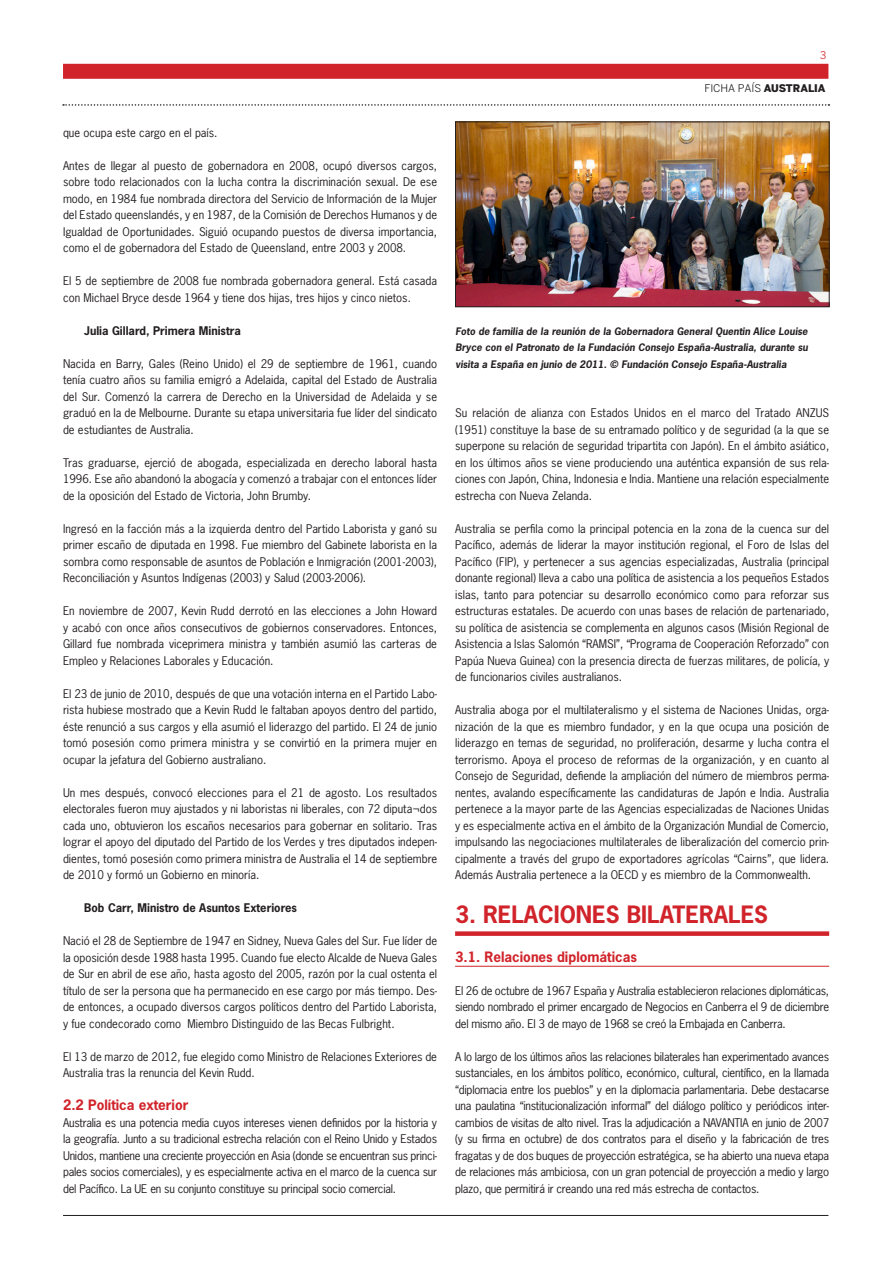
<style>
.page{position:relative;width:893px;height:1263px;background:#fff}
.page>*{position:absolute;margin:0;border:0;box-sizing:border-box;transform-origin:0 0}
.TITULO_1º_NIVEL{font:700 22.5px "News Gothic";color:#d1232a}
.TITULO_2º_NIVEL{font:700 13.5px "News Gothic";color:#d1232a}
.TEXTO_NORMAL{font:700 13.5px "News Gothic";color:#d1232a}
.TEXTO_NORMAL-2{font:11.25px/16.5px "News Gothic";color:#231f20;text-align:justify}
.TITULO_4º_NIVEL{font:700 11.25px "News Gothic";color:#231f20}
.t1{font:10.5px "Benton Sans";color:#231f20}
.t2{font:10.5px "Benton Sans";color:#d1232a}
.TEXTO_PIE_DE_FOTO{font:italic 700 9.75px/16.5px "News Gothic";color:#231f20;text-align:justify}
.s1{font-weight:900}
</style>
<div class="page">
<div style="left:63px;top:64px;width:765px;height:15px;background:#d1232a"></div>
<hr style="left:63px;top:1215px;width:765px;height:1px;background:#231f20">
<svg style="left:63px;top:104px;width:766px;height:2px"></svg>
<div style="left:455px;top:931px;width:374px;height:5px;background:#d1232a"></div>
<hr style="left:455px;top:966px;width:374px;height:1px;background:#d1232a">
<img style="left:457px;top:124px;width:370px;height:181px">
<div style="left:455px;top:122px;width:374px;height:185px;border:1px solid #231f20"></div>
<p class="TEXTO_NORMAL-2" style="left:63px;top:124px;width:156px">que ocupa este cargo en el país.</p>
<p class="TEXTO_NORMAL-2" style="left:63px;top:157px;width:376px">Antes de llegar al puesto de gobernadora en 2008, ocupó diversos cargos, sobre todo relacionados con la lucha contra la discriminación sexual. De ese modo, en 1984 fue nombrada directora del Servicio de Información de la Mujer del Estado queenslandés, y en 1987, de la Comisión de Derechos Humanos y de Igualdad de Oportunidades. Siguió ocupando puestos de diversa importancia, como el de gobernadora del Estado de Queensland, entre 2003 y 2008.</p>
<p class="TEXTO_NORMAL-2" style="left:63px;top:272px;width:375px">El 5 de septiembre de 2008 fue nombrada gobernadora general. Está casada con Michael Bryce desde 1964 y tiene dos hijas, tres hijos y cinco nietos.</p>
<p class="TITULO_4º_NIVEL" style="left:84px;top:323px;width:158px">Julia Gillard, Primera Ministra</p>
<p class="TEXTO_NORMAL-2" style="left:63px;top:355px;width:376px">Nacida en Barry, Gales (Reino Unido) el 29 de septiembre de 1961, cuando tenía cuatro años su familia emigró a Adelaida, capital del Estado de Australia del Sur. Comenzó la carrera de Derecho en la Universidad de Adelaida y se graduó en la de Melbourne. Durante su etapa universitaria fue líder del sindicato de estudiantes de Australia.</p>
<p class="TEXTO_NORMAL-2" style="left:63px;top:454px;width:376px">Tras graduarse, ejerció de abogada, especializada en derecho laboral hasta 1996. Ese año abandonó la abogacía y comenzó a trabajar con el entonces líder de la oposición del Estado de Victoria, John Brumby.</p>
<p class="TEXTO_NORMAL-2" style="left:63px;top:520px;width:376px">Ingresó en la facción más a la izquierda dentro del Partido Laborista y ganó su primer escaño de diputada en 1998. Fue miembro del Gabinete laborista en la sombra como responsable de asuntos de Población e Inmigración (2001-2003), Reconciliación y Asuntos Indígenas (2003) y Salud (2003-2006).</p>
<p class="TEXTO_NORMAL-2" style="left:63px;top:602px;width:376px">En noviembre de 2007, Kevin Rudd derrotó en las elecciones a John Howard y acabó con once años consecutivos de gobiernos conservadores. Entonces, Gillard fue nombrada viceprimera ministra y también asumió las carteras de Empleo y Relaciones Laborales y Educación.</p>
<p class="TEXTO_NORMAL-2" style="left:63px;top:685px;width:376px">El 23 de junio de 2010, después de que una votación interna en el Partido Labo&shy;rista hubiese mostrado que a Kevin Rudd le faltaban apoyos dentro del partido, éste renunció a sus cargos y ella asumió el liderazgo del partido. El 24 de junio tomó posesión como primera ministra y se convirtió en la primera mujer en ocupar la jefatura del Gobierno australiano.</p>
<p class="TEXTO_NORMAL-2" style="left:63px;top:784px;width:376px">Un mes después, convocó elecciones para el 21 de agosto. Los resultados electorales fueron muy ajustados y ni laboristas ni liberales, con 72 diputa¬dos cada uno, obtuvieron los escaños necesarios para gobernar en solitario. Tras lograr el apoyo del diputado del Partido de los Verdes y tres diputados indepen&shy;dientes, tomó posesión como primera ministra de Australia el 14 de septiembre de 2010 y formó un Gobierno en minoría.</p>
<p class="TITULO_4º_NIVEL" style="left:84px;top:900px;width:214px">Bob Carr, Ministro de Asuntos Exteriores</p>
<p class="TEXTO_NORMAL-2" style="left:63px;top:932px;width:376px">Nació el 28 de Septiembre de 1947 en Sidney, Nueva Gales del Sur. Fue líder de la oposición desde 1988 hasta 1995. Cuando fue electo Alcalde de Nueva Gales de Sur en abril de ese año, hasta agosto del 2005, razón por la cual ostenta el título de ser la persona que ha permanecido en ese cargo por más tiempo. Des&shy;de entonces, a ocupado diversos cargos políticos dentro del Partido Laborista, y fue condecorado como Miembro Distinguido de las Becas Fulbright.</p>
<p class="TEXTO_NORMAL-2" style="left:63px;top:1048px;width:375px">El 13 de marzo de 2012, fue elegido como Ministro de Relaciones Exteriores de<br>Australia tras la renuncia del Kevin Rudd.</p>
<p class="TEXTO_NORMAL" style="left:63px;top:1096px;width:127px">2.2 Política exterior</p>
<p class="TEXTO_NORMAL-2" style="left:63px;top:1114px;width:376px">Australia es una potencia media cuyos intereses vienen definidos por la historia y la geografía. Junto a su tradicional estrecha relación con el Reino Unido y Estados Unidos, mantiene una creciente proyección en Asia (donde se encuentran sus princi&shy;pales socios comerciales), y es especialmente activa en el marco de la cuenca sur del Pacífico. La UE en su conjunto constituye su principal socio comercial.</p>
<p class="t2" style="left:820px;top:49px;width:8px">3</p>
<p class="t1" style="left:704px;top:82px;width:123px">FICHA PAÍS <span class="s1">AUSTRALIA</span></p>
<p class="TEXTO_PIE_DE_FOTO" style="left:455px;top:322px;width:354px">Foto de familia de la reunión de la Gobernadora General Quentin Alice Louise Bryce con el Patronato de la Fundación Consejo España-Australia, durante su visita a España en junio de 2011. © Fundación Consejo España-Australia</p>
<p class="TEXTO_NORMAL-2" style="left:455px;top:404px;width:376px">Su relación de alianza con Estados Unidos en el marco del Tratado ANZUS (1951) constituye la base de su entramado político y de seguridad (a la que se superpone su relación de seguridad tripartita con Japón). En el ámbito asiático, en los últimos años se viene produciendo una auténtica expansión de sus rela&shy;ciones con Japón, China, Indonesia e India. Mantiene una relación especialmente estrecha con Nueva Zelanda.</p>
<p class="TEXTO_NORMAL-2" style="left:455px;top:520px;width:376px">Australia se perfila como la principal potencia en la zona de la cuenca sur del Pacífico, además de liderar la mayor institución regional, el Foro de Islas del Pacífico (FIP), y pertenecer a sus agencias especializadas, Australia (principal donante regional) lleva a cabo una política de asistencia a los pequeños Estados islas, tanto para potenciar su desarrollo económico como para reforzar sus estructuras estatales. De acuerdo con unas bases de relación de partenariado, su política de asistencia se complementa en algunos casos (Misión Regional de Asistencia a Islas Salomón “RAMSI”, “Programa de Cooperación Reforzado” con Papúa Nueva Guinea) con la presencia directa de fuerzas militares, de policía, y de funcionarios civiles australianos.</p>
<p class="TEXTO_NORMAL-2" style="left:455px;top:701px;width:376px">Australia aboga por el multilateralismo y el sistema de Naciones Unidas, orga&shy;nización de la que es miembro fundador, y en la que ocupa una posición de liderazgo en temas de seguridad, no proliferación, desarme y lucha contra el terrorismo. Apoya el proceso de reformas de la organización, y en cuanto al Consejo de Seguridad, defiende la ampliación del número de miembros perma&shy;nentes, avalando específicamente las candidaturas de Japón e India. Australia pertenece a la mayor parte de las Agencias especializadas de Naciones Unidas y es especialmente activa en el ámbito de la Organización Mundial de Comercio, impulsando las negociaciones multilaterales de liberalización del comercio prin&shy;cipalmente a través del grupo de exportadores agrícolas “Cairns”, que lidera.<br>Además Australia pertenece a la OECD y es miembro de la Commonwealth.</p>
<p class="TITULO_1º_NIVEL" style="left:455px;top:899px;width:314px">3. RELACIONES BILATERALES</p>
<p class="TITULO_2º_NIVEL" style="left:455px;top:947px;width:183px">3.1. Relaciones diplomáticas</p>
<p class="TEXTO_NORMAL-2" style="left:455px;top:982px;width:375px">El 26 de octubre de 1967 España y Australia establecieron relaciones diplomáticas, siendo nombrado el primer encargado de Negocios en Canberra el 9 de diciembre del mismo año. El 3 de mayo de 1968 se creó la Embajada en Canberra.</p>
<p class="TEXTO_NORMAL-2" style="left:455px;top:1048px;width:376px">A lo largo de los últimos años las relaciones bilaterales han experimentado avances sustanciales, en los ámbitos político, económico, cultural, científico, en la llamada “diplomacia entre los pueblos” y en la diplomacia parlamentaria. Debe destacarse una paulatina “institucionalización informal” del diálogo político y periódicos inter&shy;cambios de visitas de alto nivel. Tras la adjudicación a NAVANTIA en junio de 2007 (y su firma en octubre) de dos contratos para el diseño y la fabricación de tres fragatas y de dos buques de proyección estratégica, se ha abierto una nueva etapa de relaciones más ambiciosa, con un gran potencial de proyección a medio y largo plazo, que permitirá ir creando una red más estrecha de contactos.</p>
</div>
